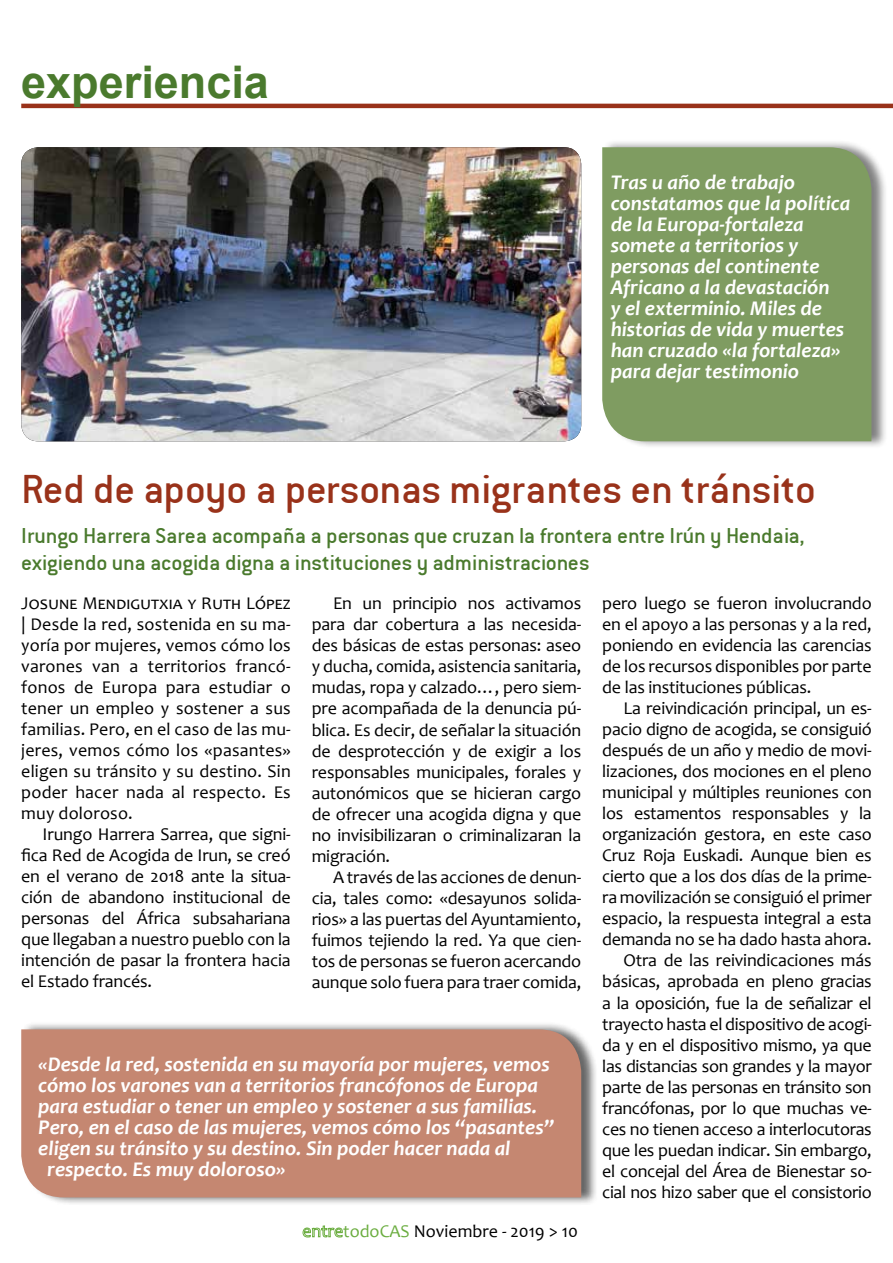
<style>
.page{position:relative;width:893px;height:1263px;background:#fff}
.page>*{position:absolute;margin:0;border:0;box-sizing:border-box;transform-origin:0 0}
.t1{font:45px "Conduit ITC";color:#99321a}
.t2{font:700 45px "Arial";color:#4a7a2d}
.t3{font:24px/27px "Conduit ITC";color:#4a7a2d}
.t4{font:italic 700 21px/21px "Candara";color:#fff}
.t5{font:18px/21px "Candara";letter-spacing:-.015em;color:#000;text-align:justify}
.s1{color:#6bad40}
</style>
<div class="page">
<svg style="left:303px;top:1225px;width:40px;height:12px"></svg>
<hr style="left:21px;top:104px;width:872px;height:4px;background:#99321a">
<div style="left:603px;top:139px;width:285px;height:311px;background:#000;opacity:.5"></div>
<div style="left:602px;top:147px;width:269px;height:294px;background:#7f9c61"></div>
<img style="left:21px;top:147px;width:560px;height:294px">
<div style="left:22px;top:1021px;width:576px;height:185px;background:#000;opacity:.75"></div>
<div style="left:21px;top:1029px;width:560px;height:168px;background:#c58771"></div>
<h1 class="t2" style="left:21px;top:51px;width:249px">experiencia</h1>
<p class="t4" style="left:611px;top:172px;width:241px">Tras u año de trabajo constatamos que la política de la Europa-fortaleza somete a territorios y personas del continente<br>Africano a la devastación<br>y el exterminio. Miles de historias de vida y muertes han cruzado «la fortaleza» para dejar testimonio</p>
<h1 class="t1" style="left:21px;top:463px;width:796px">Red de apoyo a personas migrantes en tránsito</h1>
<h2 class="t3" style="left:21px;top:521px;width:785px">Irungo Harrera Sarea acompaña a personas que cruzan la frontera entre Irún y Hendaia, exigiendo una acogida digna a instituciones y administraciones</h2>
<p class="t5" style="left:21px;top:593px;width:271px">Josune Mendigutxia y Ruth López | Desde la red, sostenida en su ma&shy;yoría por mujeres, vemos cómo los varones van a territorios francó&shy;fonos de Europa para estudiar o tener un empleo y sostener a sus familias. Pero, en el caso de las mu&shy;jeres, vemos cómo los «pasantes» eligen su tránsito y su destino. Sin poder hacer nada al respecto. Es muy doloroso.</p>
<p class="t5" style="left:21px;top:824px;width:271px;text-indent:21px">Irungo Harrera Sarrea, que signi&shy;fica Red de Acogida de Irun, se creó en el verano de 2018 ante la situa&shy;ción de abandono institucional de personas del África subsahariana que llegaban a nuestro pueblo con la intención de pasar la frontera hacia el Estado francés.</p>
<p class="t5" style="left:602px;top:593px;width:271px">pero luego se fueron involucrando en el apoyo a las personas y a la red, poniendo en evidencia las carencias de los recursos disponibles por parte de las instituciones públicas.</p>
<p class="t5" style="left:602px;top:698px;width:271px;text-align:right">La reivindicación principal, un es&shy;pacio digno de acogida, se consiguió después de un año y medio de movi&shy;lizaciones, dos mociones en el pleno municipal y múltiples reuniones con los estamentos responsables y la organización gestora, en este caso Cruz Roja Euskadi. Aunque bien es cierto que a los dos días de la prime&shy;ra movilización se consiguió el primer espacio, la respuesta integral a esta demanda no se ha dado hasta ahora.<br>Otra de las reivindicaciones más básicas, aprobada en pleno gracias a la oposición, fue la de señalizar el trayecto hasta el dispositivo de acogi&shy;da y en el dispositivo mismo, ya que las distancias son grandes y la mayor parte de las personas en tránsito son francófonas, por lo que muchas ve&shy;ces no tienen acceso a interlocutoras que les puedan indicar. Sin embargo, el concejal del Área de Bienestar so&shy;cial nos hizo saber que el consistorio</p>
<p class="t5" style="left:312px;top:593px;width:271px;text-indent:21px">En un principio nos activamos para dar cobertura a las necesida&shy;des básicas de estas personas: aseo y ducha, comida, asistencia sanitaria, mudas, ropa y calzado…, pero siem&shy;pre acompañada de la denuncia pú&shy;blica. Es decir, de señalar la situación de desprotección y de exigir a los responsables municipales, forales y autonómicos que se hicieran cargo de ofrecer una acogida digna y que no invisibilizaran o criminalizaran la migración.</p>
<p class="t5" style="left:312px;top:866px;width:271px;text-indent:21px">A través de las acciones de denun&shy;cia, tales como: «desayunos solida&shy;rios» a las puertas del Ayuntamiento, fuimos tejiendo la red. Ya que cien&shy;tos de personas se fueron acercando aunque solo fuera para traer comida,</p>
<p class="t4" style="left:38px;top:1054px;width:513px">«Desde la red, sostenida en su mayoría por mujeres, vemos</p>
<p class="t4" style="left:38px;top:1075px;width:501px">cómo los varones van a territorios francófonos de Europa</p>
<p class="t4" style="left:38px;top:1096px;width:500px">para estudiar o tener un empleo y sostener a sus familias.</p>
<p class="t4" style="left:38px;top:1117px;width:517px">Pero, en el caso de las mujeres, vemos cómo los “pasantes”</p>
<p class="t4" style="left:38px;top:1138px;width:474px">eligen su tránsito y su destino. Sin poder hacer nada al</p>
<p class="t4" style="left:47px;top:1159px;width:240px">respecto. Es muy doloroso»</p>
<p class="t5" style="left:343px;top:1220px;width:236px"><span class="s1">todoCAS</span> Noviembre - 2019 &gt; 10</p>
</div>
